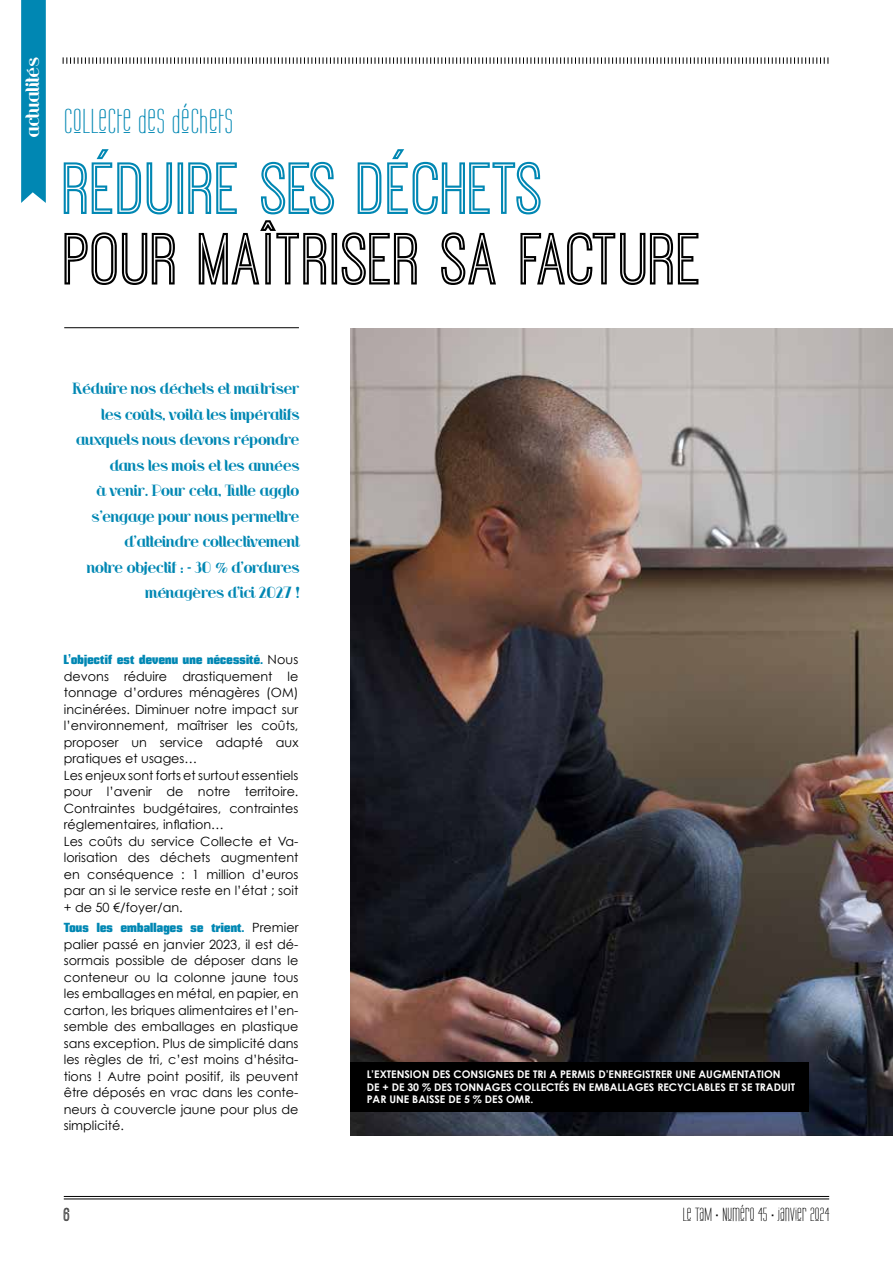
<style>
.page{position:relative;width:893px;height:1263px;background:#fff}
.page>*{position:absolute;margin:0;border:0;box-sizing:border-box;transform-origin:0 0}
.t1{font:76.5px "Ostrich Sans Inline";letter-spacing:.01em;color:#000}
.t2{font:76.5px "Ostrich Sans Inline";letter-spacing:.01em;color:#0087b3}
.t3{font:30px "Labtop Unicase Upper";letter-spacing:.03em;color:#0087b3}
.t4{font:19.5px "Ostrich Sans Inline";color:#000}
.t5{font:18px "Riot Squad";color:#fff}
.t6{font:16.5px "Labtop Unicase Upper";letter-spacing:.02em;color:#000}
.t7{font:15px/25.5px "Riot Squad";letter-spacing:.02em;color:#0087b3;text-align:right}
.t8{font:12.75px/16.5px "Century Gothic";color:#000}
.t9{font:12.75px "Mikodacs";letter-spacing:.02em;color:#0087b3}
.t10{font:700 10.5px/12.6px "Century Gothic";color:#fff}
.s1{font-family:"Times";font-weight:700;font-style:italic}
.s2{font-family:"Century Gothic";color:#000}
</style>
<div class="page">
<hr style="left:64px;top:1196px;width:765px;height:1px;background:#000">
<hr style="left:64px;top:1199px;width:765px;height:1px;background:#000">
<svg style="left:63px;top:57px;width:766px;height:7px"></svg>
<svg style="left:21px;top:0;width:25px;height:203px;background:#0a8bb5"></svg>
<hr style="left:64px;top:327px;width:235px;height:1px;background:#000">
<img style="left:350px;top:328px;width:543px;height:807px">
<div style="left:350px;top:1062px;width:459px;height:49px;background:#000"></div>
<h3 class="t5" style="left:23px;top:137px;width:82px;rotate:-90deg">actualités</h3>
<h2 class="t3" style="left:64px;top:103px;width:170px">COLLECTE DES DÉCHETS</h2>
<h1 class="t2" style="left:64px;top:149px;width:481px">RÉDUIRE SES DÉCHETS</h1>
<h1 class="t1" style="left:64px;top:220px;width:640px">POUR MAÎTRISER SA FACTURE</h1>
<p class="t7" style="left:72px;top:376px;width:229px">Réduire nos déchets et maîtriser les coûts, voilà les impératifs auxquels nous devons répondre dans les mois et les années<br>à venir. Pour cela, Tulle agglo s’engage pour nous permettre d’atteindre collectivement<br>notre objectif : - 30 <span class="s1">%</span> d’ordures ménagères d’ici 2027 !</p>
<p class="t9" style="left:64px;top:652px;width:236px">L’objectif est devenu une nécessité. <span class="s2">Nous</span></p>
<p class="t8" style="left:64px;top:668px;width:236px">devons réduire drastiquement le tonnage d’ordures ménagères (OM) incinérées. Diminuer notre impact sur l’environnement, maîtriser les coûts, proposer un service adapté aux pratiques et usages…<br>Les enjeux sont forts et surtout essentiels pour l’avenir de notre territoire.<br>Contraintes budgétaires, contraintes réglementaires, inflation…<br>Les coûts du service Collecte et Va&shy;lorisation des déchets augmentent en conséquence : 1 million d’euros par an si le service reste en l’état ; soit + de 50 €/foyer/an.</p>
<p class="t9" style="left:64px;top:920px;width:236px">Tous les emballages se trient. <span class="s2">Premier</span></p>
<p class="t8" style="left:64px;top:936px;width:236px;text-align:justify">palier passé en janvier 2023, il est dé&shy;sormais possible de déposer dans le conteneur ou la colonne jaune tous les emballages en métal, en papier, en carton, les briques alimentaires et l’en&shy;semble des emballages en plastique sans exception. Plus de simplicité dans les règles de tri, c’est moins d’hésita&shy;tions ! Autre point positif, ils peuvent être déposés en vrac dans les conte&shy;neurs à couvercle jaune pour plus de simplicité.</p>
<h3 class="t4" style="left:64px;top:1204px;width:8px">6</h3>
<p class="t10" style="left:367px;top:1068px;width:430px">L’EXTENSION DES CONSIGNES DE TRI A PERMIS D’ENREGISTRER UNE AUGMENTATION<br>DE + DE 30 % DES TONNAGES COLLECTÉS EN EMBALLAGES RECYCLABLES ET SE TRADUIT<br>PAR UNE BAISSE DE 5 % DES OMR.</p>
<p class="t6" style="left:683px;top:1204px;width:148px">LE TAM • NUMÉRO 45 • JANVIER 2O24</p>
</div>
